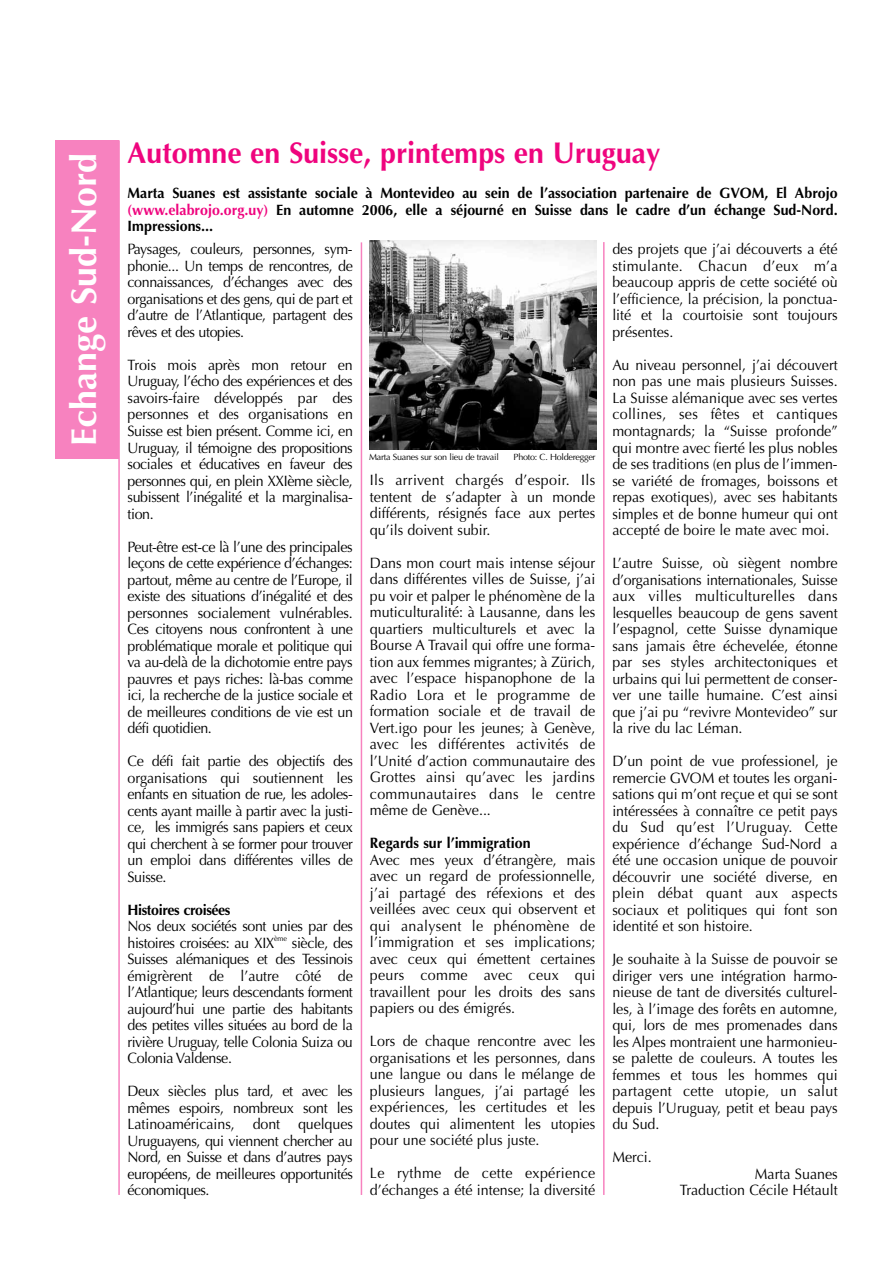
<style>
.page{position:relative;width:893px;height:1263px;background:#fff}
.page>*{position:absolute;margin:0;border:0;box-sizing:border-box;transform-origin:0 0}
.t1{font:700 36px "Optima";color:#fff}
.t2{font:700 30px "Optima";color:#ef047e;scale:.95 1}
.t3{font:15px/16.5px "Optima";color:#000;text-align:justify;scale:.95 1}
.t4{font:700 15px/16.5px "Optima";color:#000;text-align:justify;scale:.95 1}
.t5{font:15px/16.5px "Optima";letter-spacing:-.03em;color:#000;scale:.95 1}
.t6{font:700 15px "Optima";letter-spacing:-.03em;color:#000;scale:.95 1}
.t7{font:9px "Optima";letter-spacing:-.03em;color:#000}
.t8{font:7.5px "Optima";color:#000;scale:.95 1}
.s1{color:#ef047e}
</style>
<div class="page">
<hr style="left:118px;top:140px;width:2px;height:1055px;background:#f782bf">
<hr style="left:361px;top:242px;width:1px;height:953px;background:#f782bf">
<div style="left:55px;top:140px;width:64px;height:319px;background:#f782bf"></div>
<hr style="left:603px;top:242px;width:2px;height:953px;background:#f782bf">
<img style="left:369px;top:241px;width:228px;height:209px">
<h1 class="t1" style="left:63px;top:446px;width:295px;rotate:-90deg">Echange Sud-Nord</h1>
<h2 class="t2" style="left:128px;top:135px;width:562px">Automne en Suisse, printemps en Uruguay</h2>
<p class="t4" style="left:128px;top:185px;width:749px">Marta Suanes est assistante sociale à Montevideo au sein de l’association partenaire de GVOM, El Abrojo <span class="s1">(www.elabrojo.org.uy)</span> En automne 2006, elle a séjourné en Suisse dans le cadre d’un échange Sud-Nord.<br>Impressions...</p>
<p class="t3" style="left:128px;top:241px;width:239px">Paysages, couleurs, personnes, sym&shy;phonie... Un temps de rencontres, de connaissances, d’échanges avec des organisations et des gens, qui de part et d’autre de l’Atlantique, partagent des rêves et des utopies.</p>
<p class="t3" style="left:128px;top:357px;width:239px">Trois mois après mon retour en Uruguay, l’écho des expériences et des savoirs-faire développés par des personnes et des organisations en Suisse est bien présent. Comme ici, en Uruguay, il témoigne des propositions sociales et éducatives en faveur des personnes qui, en plein XXIème siècle, subissent l’inégalité et la marginalisa&shy;tion.</p>
<p class="t3" style="left:128px;top:538px;width:239px">Peut-être est-ce là l’une des principales leçons de cette expérience d’échanges: partout, même au centre de l’Europe, il existe des situations d’inégalité et des personnes socialement vulnérables.<br>Ces citoyens nous confrontent à une problématique morale et politique qui va au-delà de la dichotomie entre pays pauvres et pays riches: là-bas comme ici, la recherche de la justice sociale et de meilleures conditions de vie est un défi quotidien.</p>
<p class="t3" style="left:128px;top:753px;width:239px">Ce défi fait partie des objectifs des organisations qui soutiennent les enfants en situation de rue, les adoles&shy;cents ayant maille à partir avec la justi&shy;ce, les immigrés sans papiers et ceux qui cherchent à se former pour trouver un emploi dans différentes villes de Suisse.</p>
<p class="t6" style="left:128px;top:900px;width:110px">Histoires croisées</p>
<p class="t5" style="left:128px;top:918px;width:239px">Nos deux sociétés sont unies par des histoires croisées: au XIX</p>
<p class="t8" style="left:274px;top:934px;width:15px">ème</p>
<p class="t3" style="left:128px;top:934px;width:239px;text-indent:164px">siècle, des Suisses alémaniques et des Tessinois émigrèrent de l’autre côté de l’Atlantique; leurs descendants forment aujourd’hui une partie des habitants des petites villes situées au bord de la rivière Uruguay, telle Colonia Suiza ou Colonia Valdense.</p>
<p class="t3" style="left:128px;top:1083px;width:239px">Deux siècles plus tard, et avec les mêmes espoirs, nombreux sont les Latinoaméricains, dont quelques Uruguayens, qui viennent chercher au Nord, en Suisse et dans d’autres pays européens, de meilleures opportunités économiques.</p>
<p class="t7" style="left:369px;top:452px;width:131px">Marta Suanes sur son lieu de travail</p>
<p class="t7" style="left:514px;top:452px;width:83px">Photo: C. Holderegger</p>
<p class="t3" style="left:370px;top:472px;width:239px">Ils arrivent chargés d’espoir. Ils tentent de s’adapter à un monde différents, résignés face aux pertes qu’ils doivent subir.</p>
<p class="t3" style="left:370px;top:555px;width:239px">Dans mon court mais intense séjour dans différentes villes de Suisse, j’ai pu voir et palper le phénomène de la muticulturalité: à Lausanne, dans les quartiers multiculturels et avec la Bourse A Travail qui offre une forma&shy;tion aux femmes migrantes; à Zürich, avec l’espace hispanophone de la Radio Lora et le programme de formation sociale et de travail de Vert.igo pour les jeunes; à Genève, avec les différentes activités de l’Unité d’action communautaire des Grottes ainsi qu’avec les jardins communautaires dans le centre même de Genève...</p>
<p class="t4" style="left:370px;top:835px;width:171px">Regards sur l’immigration</p>
<p class="t3" style="left:370px;top:852px;width:239px">Avec mes yeux d’étrangère, mais avec un regard de professionnelle, j’ai partagé des réfexions et des veillées avec ceux qui observent et qui analysent le phénomène de l’immigration et ses implications; avec ceux qui émettent certaines peurs comme avec ceux qui travaillent pour les droits des sans papiers ou des émigrés.</p>
<p class="t3" style="left:370px;top:1033px;width:239px">Lors de chaque rencontre avec les organisations et les personnes, dans une langue ou dans le mélange de plusieurs langues, j’ai partagé les expériences, les certitudes et les doutes qui alimentent les utopies pour une société plus juste.</p>
<p class="t3" style="left:370px;top:1165px;width:239px">Le rythme de cette expérience d’échanges a été intense; la diversité</p>
<p class="t3" style="left:612px;top:241px;width:239px">des projets que j’ai découverts a été stimulante. Chacun d’eux m’a beaucoup appris de cette société où l’efficience, la précision, la ponctua&shy;lité et la courtoisie sont toujours présentes.</p>
<p class="t3" style="left:612px;top:357px;width:239px">Au niveau personnel, j’ai découvert non pas une mais plusieurs Suisses.<br>La Suisse alémanique avec ses vertes collines, ses fêtes et cantiques montagnards; la “Suisse profonde” qui montre avec fierté les plus nobles de ses traditions (en plus de l’immen&shy;se variété de fromages, boissons et repas exotiques), avec ses habitants simples et de bonne humeur qui ont accepté de boire le mate avec moi.</p>
<p class="t3" style="left:612px;top:555px;width:239px">L’autre Suisse, où siègent nombre d’organisations internationales, Suisse aux villes multiculturelles dans lesquelles beaucoup de gens savent l’espagnol, cette Suisse dynamique sans jamais être échevelée, étonne par ses styles architectoniques et urbains qui lui permettent de conser&shy;ver une taille humaine. C’est ainsi que j’ai pu “revivre Montevideo” sur la rive du lac Léman.</p>
<p class="t3" style="left:612px;top:753px;width:239px">D’un point de vue professionel, je remercie GVOM et toutes les organi&shy;sations qui m’ont reçue et qui se sont intéressées à connaître ce petit pays du Sud qu’est l’Uruguay. Cette expérience d’échange Sud-Nord a été une occasion unique de pouvoir découvrir une société diverse, en plein débat quant aux aspects sociaux et politiques qui font son identité et son histoire.</p>
<p class="t3" style="left:612px;top:951px;width:239px">Je souhaite à la Suisse de pouvoir se diriger vers une intégration harmo&shy;nieuse de tant de diversités culturel&shy;les, à l’image des forêts en automne, qui, lors de mes promenades dans les Alpes montraient une harmonieu&shy;se palette de couleurs. A toutes les femmes et tous les hommes qui partagent cette utopie, un salut depuis l’Uruguay, petit et beau pays du Sud.</p>
<p class="t3" style="left:612px;top:1149px;width:43px">Merci.</p>
<p class="t3" style="left:680px;top:1165px;width:168px;text-align:right">Marta Suanes<br>Traduction Cécile Hétault</p>
</div>
